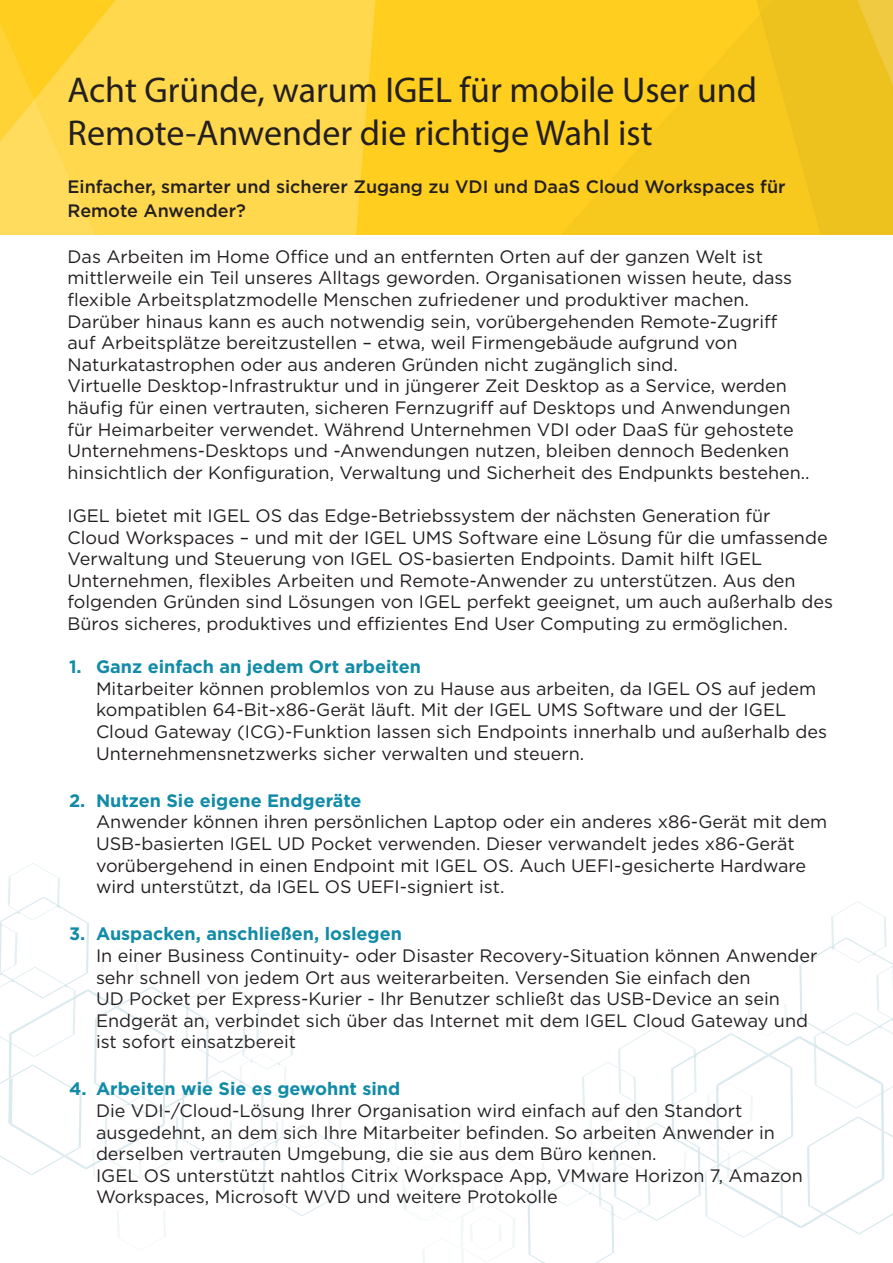
<style>
.page{position:relative;width:893px;height:1263px;background:#fff}
.page>*{position:absolute;margin:0;border:0;box-sizing:border-box;transform-origin:0 0}
.t1{font:36px/43.2px "Myriad Pro";color:#231f20}
.t2{font:18px/21.6px "Gotham";color:#231f20}
.t3{font:500 18px/24px "Gotham";color:#231f20}
.s1{font-weight:700;color:#118ba6}
</style>
<div class="page">
<svg style="left:0;top:863px;width:893px;height:400px"></svg>
<img style="left:0;top:0;width:893px;height:234px">
<p class="t1" style="left:68px;top:68px;width:691px">Acht Gründe, warum IGEL für mobile User und<br>Remote-Anwender die richtige Wahl ist</p>
<p class="t3" style="left:68px;top:175px;width:720px">Einfacher, smarter und sicherer Zugang zu VDI und DaaS Cloud Workspaces für<br>Remote Anwender?</p>
<p class="t2" style="left:68px;top:245px;width:726px">Das Arbeiten im Home Office und an entfernten Orten auf der ganzen Welt ist mittlerweile ein Teil unseres Alltags geworden. Organisationen wissen heute, dass flexible Arbeitsplatzmodelle Menschen zufriedener und produktiver machen.<br>Darüber hinaus kann es auch notwendig sein, vorübergehenden Remote-Zugriff auf Arbeitsplätze bereitzustellen – etwa, weil Firmengebäude aufgrund von Naturkatastrophen oder aus anderen Gründen nicht zugänglich sind.<br>Virtuelle Desktop-Infrastruktur und in jüngerer Zeit Desktop as a Service, werden</p>
<p class="t2" style="left:68px;top:396px;width:744px">häufig für einen vertrauten, sicheren Fernzugriff auf Desktops und Anwendungen für Heimarbeiter verwendet. Während Unternehmen VDI oder DaaS für gehostete Unternehmens-Desktops und -Anwendungen nutzen, bleiben dennoch Bedenken hinsichtlich der Konfiguration, Verwaltung und Sicherheit des Endpunkts bestehen..</p>
<p class="t2" style="left:68px;top:504px;width:767px">IGEL bietet mit IGEL OS das Edge-Betriebssystem der nächsten Generation für<br>Cloud Workspaces – und mit der IGEL UMS Software eine Lösung für die umfassende Verwaltung und Steuerung von IGEL OS-basierten Endpoints. Damit hilft IGEL Unternehmen, flexibles Arbeiten und Remote-Anwender zu unterstützen. Aus den folgenden Gründen sind Lösungen von IGEL perfekt geeignet, um auch außerhalb des Büros sicheres, produktives und effizientes End User Computing zu ermöglichen.</p>
<p class="t2" style="left:96px;top:656px;width:732px;text-indent:-27px"><span class="s1">1. Ganz einfach an jedem Ort arbeiten<br></span>Mitarbeiter können problemlos von zu Hause aus arbeiten, da IGEL OS auf jedem kompatiblen 64-Bit-x86-Gerät läuft. Mit der IGEL UMS Software und der IGEL Cloud Gateway (ICG)-Funktion lassen sich Endpoints innerhalb und außerhalb des Unternehmensnetzwerks sicher verwalten und steuern.</p>
<p class="t2" style="left:96px;top:789px;width:733px;text-indent:-27px"><span class="s1">2. Nutzen Sie eigene Endgeräte<br></span>Anwender können ihren persönlichen Laptop oder ein anderes x86-Gerät mit dem USB-basierten IGEL UD Pocket verwenden. Dieser verwandelt jedes x86-Gerät vorübergehend in einen Endpoint mit IGEL OS. Auch UEFI-gesicherte Hardware wird unterstützt, da IGEL OS UEFI-signiert ist.</p>
<p class="t2" style="left:96px;top:923px;width:723px;text-indent:-27px"><span class="s1">3. Auspacken, anschließen, loslegen<br></span>In einer Business Continuity- oder Disaster Recovery-Situation können Anwender sehr schnell von jedem Ort aus weiterarbeiten. Versenden Sie einfach den<br>UD Pocket per Express-Kurier - Ihr Benutzer schließt das USB-Device an sein Endgerät an, verbindet sich über das Internet mit dem IGEL Cloud Gateway und ist sofort einsatzbereit</p>
<p class="t2" style="left:96px;top:1078px;width:708px;text-indent:-27px"><span class="s1">4. Arbeiten wie Sie es gewohnt sind<br></span>Die VDI-/Cloud-Lösung Ihrer Organisation wird einfach auf den Standort ausgedehnt, an dem sich Ihre Mitarbeiter befinden. So arbeiten Anwender in derselben vertrauten Umgebung, die sie aus dem Büro kennen.<br>IGEL OS unterstützt nahtlos Citrix Workspace App, VMware Horizon 7, Amazon Workspaces, Microsoft WVD und weitere Protokolle</p>
</div>
